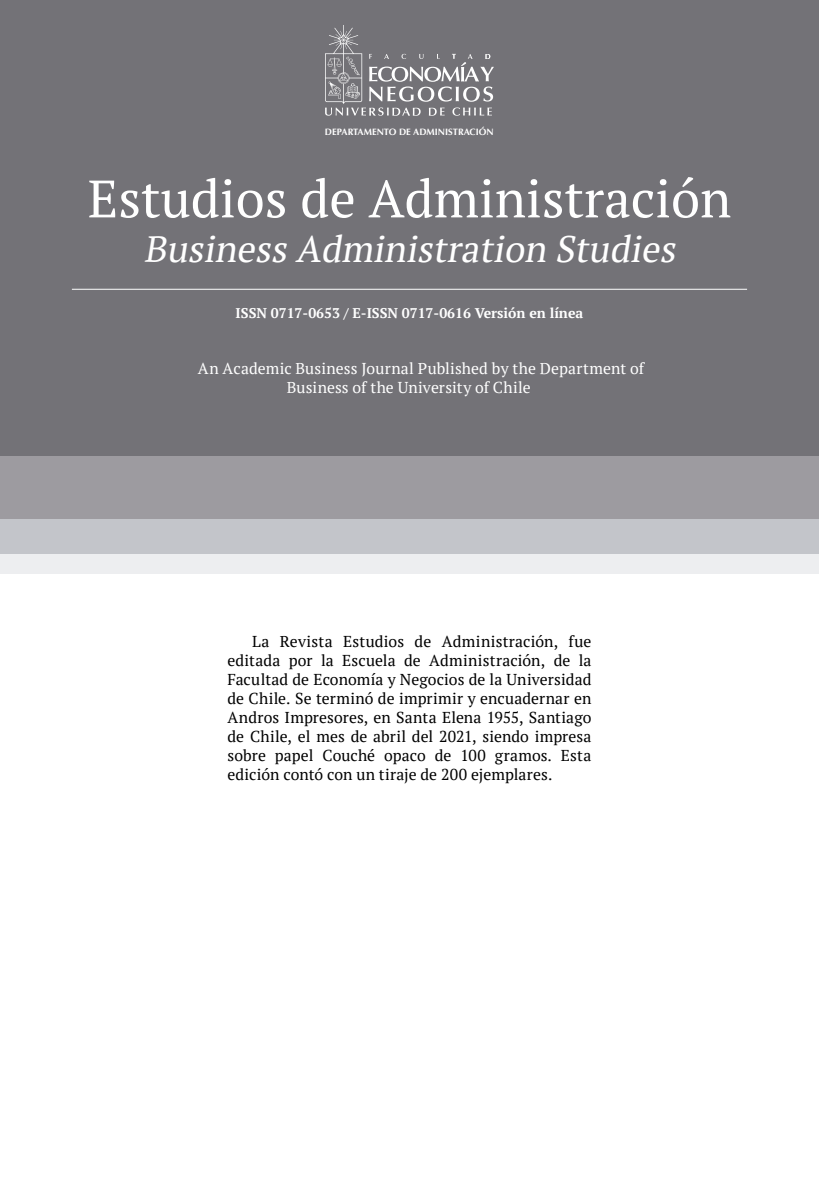
<style>
.page{position:relative;width:819px;height:1191px;background:#fff}
.page>*{position:absolute;margin:0;border:0;box-sizing:border-box;transform-origin:0 0}
.t1{font:52.5px "PT Serif";color:#fff}
.t2{font:italic 36.75px "PT Serif";color:#fff}
.t3{font:15.75px/18.9px "PT Serif";letter-spacing:.005em;color:#000;text-align:justify}
.t4{font:15.75px/18.9px "PT Serif";letter-spacing:.005em;color:#fff}
.t5{font:700 14px "PT Serif";color:#fff}
.t6{font:700 9.28px "Optima";color:#fff}
</style>
<div class="page">
<div style="left:0;top:0;width:819px;height:456px;background:#737277"></div>
<div style="left:0;top:456px;width:819px;height:63px;background:#9d9ba0"></div>
<div style="left:0;top:519px;width:819px;height:35px;background:#c3c5ca"></div>
<div style="left:0;top:554px;width:819px;height:20px;background:#edeef0"></div>
<hr style="left:72px;top:289px;width:675px;height:1px;background:#fff">
<svg style="left:325px;top:25px;width:169px;height:91px"></svg>
<p class="t6" style="left:325px;top:126px;width:170px">DEPARTAMENTO DE ADMINISTRACIÓN</p>
<h1 class="t1" style="left:88px;top:165px;width:645px">Estudios de Administración</h1>
<h2 class="t2" style="left:144px;top:225px;width:540px">Business Administration Studies</h2>
<p class="t5" style="left:236px;top:304px;width:349px">ISSN 0717-0653 / E-ISSN 0717-0616 Versión en línea</p>
<p class="t4" style="left:287px;top:359px;width:359px;text-indent:-89px">An Academic Business Journal Published by the Department of<br>Business of the University of Chile</p>
<p class="t3" style="left:227px;top:632px;width:365px;text-indent:25px">La Revista Estudios de Administración, fue editada por la Escuela de Administración, de la Facultad de Economía y Negocios de la Universidad de Chile. Se terminó de imprimir y encuadernar en Andros Impresores, en Santa Elena 1955, Santiago de Chile, el mes de abril del 2021, siendo impresa sobre papel Couché opaco de 100 gramos. Esta edición contó con un tiraje de 200 ejemplares.</p>
</div>
